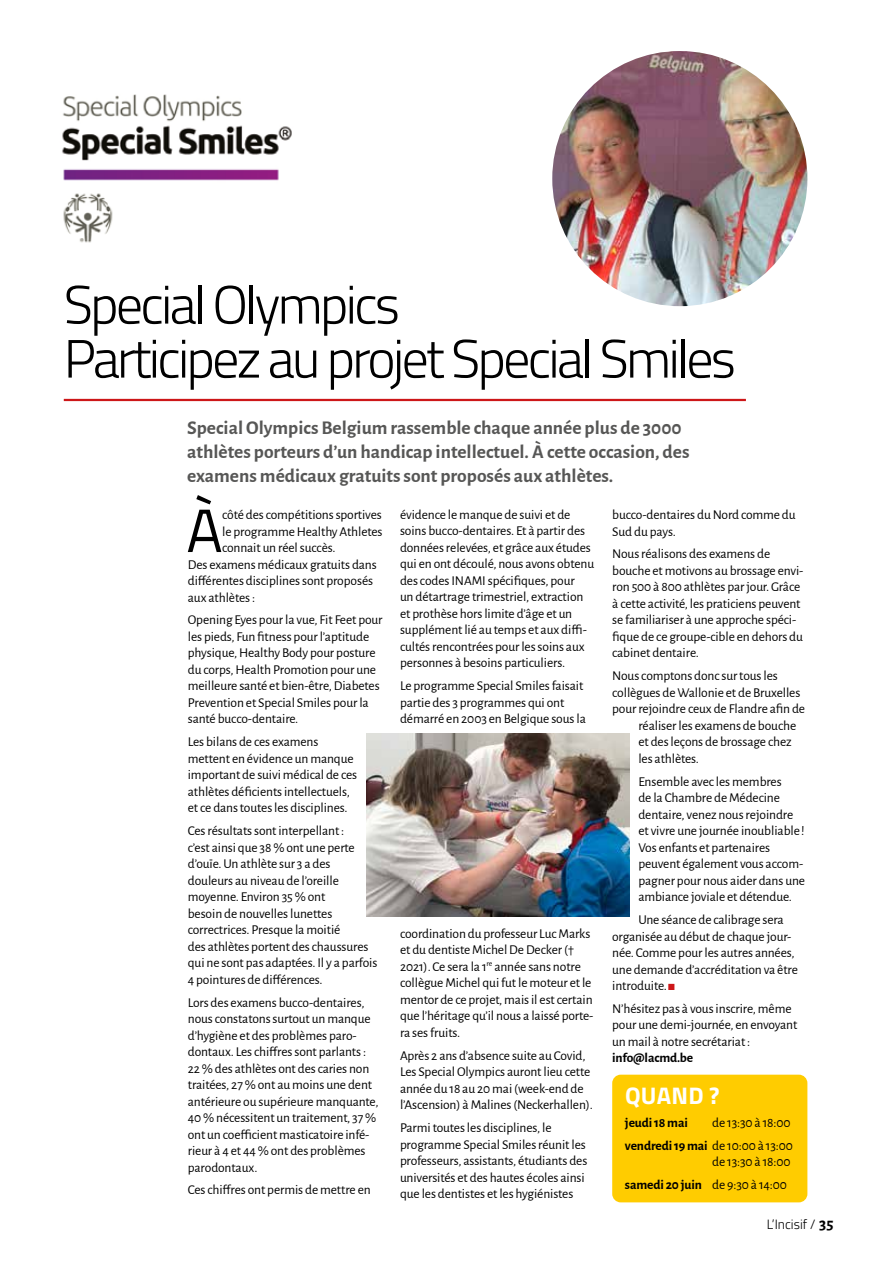
<style>
.page{position:relative;width:893px;height:1263px;background:#fff}
.page>*{position:absolute;margin:0;border:0;box-sizing:border-box;transform-origin:0 0}
.t1{font:61.2px "Titillium Web";color:#000}
.t2{font:300 54px/54px "Titillium Web";letter-spacing:-.05em;color:#000}
.t3{font:700 24px "Titillium Web";letter-spacing:.01em;color:#fff}
.t4{font:700 19.5px/24px "Alegreya Sans";color:#575756}
.t5{font:13.5px/16.5px "Alegreya Sans";letter-spacing:-.01em;color:#000}
.t6{font:700 13.5px "Alegreya Sans";letter-spacing:-.01em;color:#000}
.t7{font:300 13.5px "Titillium Web";color:#000}
.s1{font-style:italic;color:#cd1719}
.s2{font-weight:700}
.s3{font-family:"Alegreya Sans";font-weight:700;font-size:16.5px}
</style>
<div class="page">
<hr style="left:64px;top:399px;width:682px;height:2px;background:#cd1719">
<img style="left:62px;top:94px;width:230px;height:149px">
<img style="left:366px;top:734px;width:264px;height:182px">
<img style="left:552px;top:51px;width:255px;height:255px;border-radius:128px">
<div style="left:612px;top:1075px;width:195px;height:127px;background:#fc0;border-radius:9px"></div>
<h2 class="t2" style="left:64px;top:275px;width:674px">Special Olympics<br>Participez au projet Special Smiles</h2>
<h3 class="t4" style="left:187px;top:414px;width:504px">Special Olympics Belgium rassemble chaque année plus de 3000 athlètes porteurs d’un handicap intellectuel. À cette occasion, des examens médicaux gratuits sont proposés aux athlètes.</h3>
<h1 class="t1" style="left:186px;top:486px;width:38px">À</h1>
<p class="t5" style="left:222px;top:506px;width:161px">côté des compétitions sportives</p>
<p class="t5" style="left:222px;top:522px;width:162px">le programme Healthy Athletes</p>
<p class="t5" style="left:222px;top:539px;width:115px">connait un réel succès.</p>
<p class="t5" style="left:188px;top:555px;width:190px">Des examens médicaux gratuits dans</p>
<p class="t5" style="left:188px;top:572px;width:187px">différentes disciplines sont proposés</p>
<p class="t5" style="left:188px;top:588px;width:69px">aux athlètes :</p>
<p class="t5" style="left:188px;top:611px;width:196px">Opening Eyes pour la vue, Fit Feet pour les pieds, Fun fitness pour l’aptitude physique, Healthy Body pour posture du corps, Health Promotion pour une meilleure santé et bien-être, Diabetes Prevention et Special Smiles pour la santé bucco-dentaire.</p>
<p class="t5" style="left:188px;top:733px;width:171px">Les bilans de ces examens mettent en évidence un manque important de suivi médical de ces athlètes déficients intellectuels, et ce dans toutes les disciplines.</p>
<p class="t5" style="left:188px;top:822px;width:191px">Ces résultats sont interpellant :<br>c’est ainsi que 38 % ont une perte d’ouïe. Un athlète sur 3 a des douleurs au niveau de l’oreille moyenne. Environ 35 % ont<br>besoin de nouvelles lunettes correctrices. Presque la moitié<br>des athlètes portent des chaussures qui ne sont pas adaptées. Il y a parfois<br>4 pointures de différences.</p>
<p class="t5" style="left:188px;top:993px;width:192px">Lors des examens bucco-dentaires, nous constatons surtout un manque d’hygiène et des problèmes paro&shy;dontaux. Les chiffres sont parlants :<br>22 % des athlètes ont des caries non traitées, 27 % ont au moins une dent antérieure ou supérieure manquante, 40 % nécessitent un traitement, 37 % ont un coefficient masticatoire infé&shy;rieur à 4 et 44 % ont des problèmes parodontaux.</p>
<p class="t5" style="left:188px;top:1181px;width:184px">Ces chiffres ont permis de mettre en</p>
<p class="t5" style="left:400px;top:506px;width:196px">évidence le manque de suivi et de soins bucco-dentaires. Et à partir des données relevées, et grâce aux études qui en ont découlé, nous avons obtenu des codes INAMI spécifiques, pour<br>un détartrage trimestriel, extraction et prothèse hors limite d’âge et un supplément lié au temps et aux diffi&shy;cultés rencontrées pour les soins aux personnes à besoins particuliers.</p>
<p class="t5" style="left:400px;top:677px;width:187px">Le programme Special Smiles faisait partie des 3 programmes qui ont démarré en 2003 en Belgique sous la</p>
<p class="t5" style="left:400px;top:924px;width:195px">coordination du professeur Luc Marks et du dentiste Michel De Decker († 2021). Ce sera la 1<sup>re</sup> année sans notre collègue Michel qui fut le moteur et le mentor de ce projet, mais il est certain que l’héritage qu’il nous a laissé porte&shy;ra ses fruits.</p>
<p class="t5" style="left:400px;top:1046px;width:195px">Après 2 ans d’absence suite au Covid, Les Special Olympics auront lieu cette année du 18 au 20 mai (week-end de l’Ascension) à Malines (Neckerhallen).</p>
<p class="t5" style="left:400px;top:1119px;width:189px">Parmi toutes les disciplines, le programme Special Smiles réunit les professeurs, assistants, étudiants des universités et des hautes écoles ainsi que les dentistes et les hygiénistes</p>
<p class="t5" style="left:612px;top:506px;width:185px">bucco-dentaires du Nord comme du<br>Sud du pays.</p>
<p class="t5" style="left:612px;top:545px;width:193px">Nous réalisons des examens de bouche et motivons au brossage envi&shy;ron 500 à 800 athlètes par jour. Grâce à cette activité, les praticiens peuvent se familiariser à une approche spéci&shy;fique de ce groupe-cible en dehors du cabinet dentaire.</p>
<p class="t5" style="left:612px;top:667px;width:167px">Nous comptons donc sur tous les</p>
<p class="t5" style="left:612px;top:683px;width:190px">collègues de Wallonie et de Bruxelles</p>
<p class="t5" style="left:612px;top:700px;width:194px">pour rejoindre ceux de Flandre afin de</p>
<p class="t5" style="left:638px;top:716px;width:159px">réaliser les examens de bouche</p>
<p class="t5" style="left:638px;top:733px;width:155px">et des leçons de brossage chez</p>
<p class="t5" style="left:638px;top:749px;width:62px">les athlètes.</p>
<p class="t5" style="left:638px;top:772px;width:168px">Ensemble avec les membres<br>de la Chambre de Médecine dentaire, venez nous rejoindre et vivre une journée inoubliable !<br>Vos enfants et partenaires peuvent également vous accom&shy;pagner pour nous aider dans une ambiance joviale et détendue.</p>
<p class="t5" style="left:612px;top:911px;width:187px;text-indent:26px">Une séance de calibrage sera organisée au début de chaque jour&shy;née. Comme pour les autres années, une demande d’accréditation va être introduite. <span class="s1">◼</span></p>
<p class="t5" style="left:612px;top:999px;width:187px">N’hésitez pas à vous inscrire, même pour une demi-journée, en envoyant un mail à notre secrétariat :</p>
<p class="t6" style="left:612px;top:1048px;width:83px">info@lacmd.be</p>
<h3 class="t3" style="left:625px;top:1077px;width:96px">QUAND ?</h3>
<p class="t6" style="left:625px;top:1112px;width:65px">jeudi 18 mai</p>
<p class="t5" style="left:625px;top:1110px;width:170px;line-height:23px;text-align:right">de 13:30 à 18:00<br><span class="s2">vendredi 19 mai</span> de 10:00 à 13:00</p>
<p class="t5" style="left:625px;top:1149px;width:167px;line-height:23px;text-align:right">de 13:30 à 18:00<br><span class="s2">samedi 20 juin</span> de 9:30 à 14:00</p>
<p class="t7" style="left:767px;top:1214px;width:68px">L’Incisif / <span class="s3">35</span></p>
</div>
